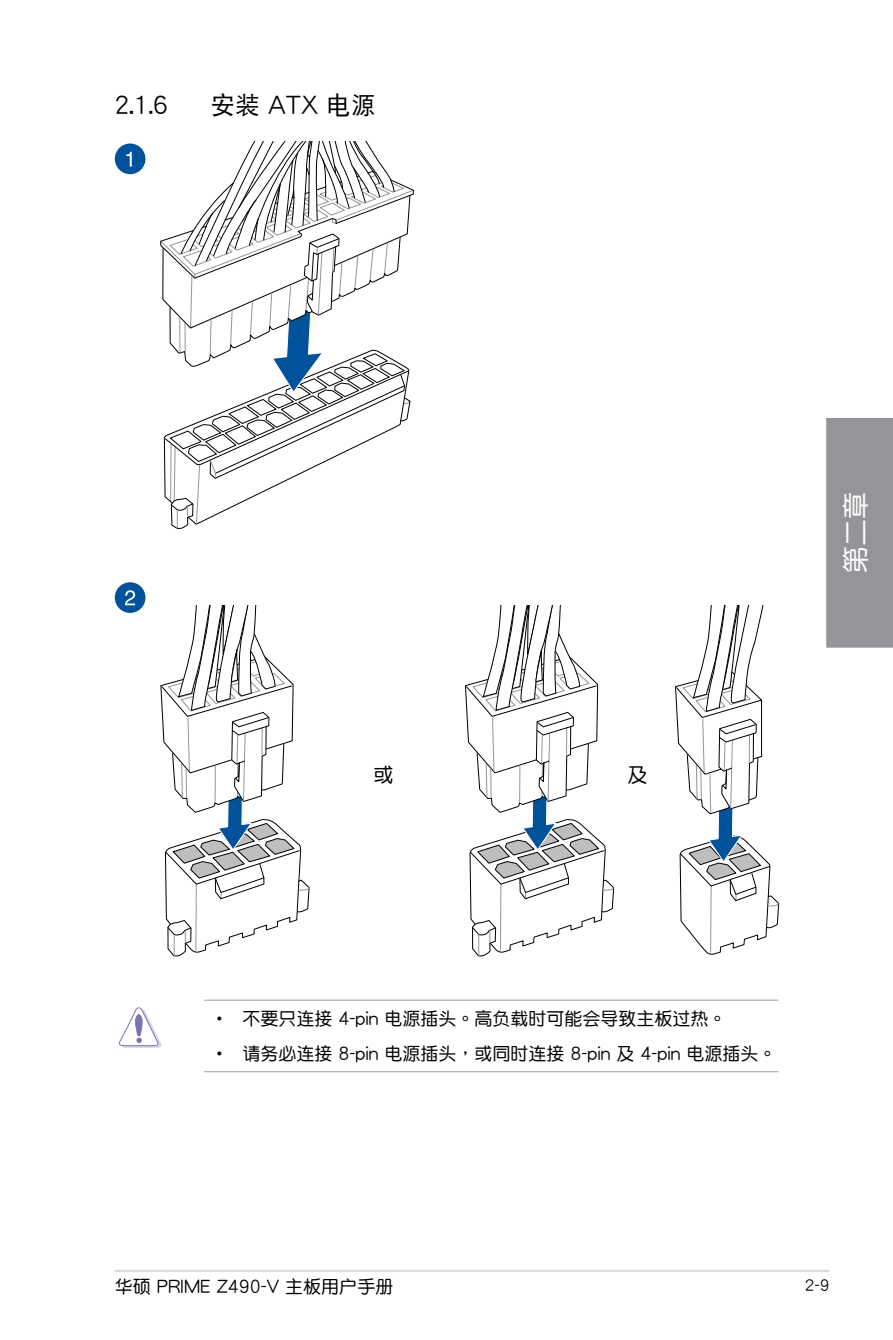
<style>
.page{position:relative;width:893px;height:1340px;background:#fff}
.page>*{position:absolute;margin:0;border:0;box-sizing:border-box;transform-origin:0 0}
.t1{font:27px "DF Yuan GB5 Std W5";color:#fff}
.t2{font:24.75px "DF Hei GB5 Std W5";color:#000}
.t3{font:20.25px "DF Yuan GB5 Std W5";color:#000}
.t4{font:18px "DF Yuan GB5 Std W5";color:#000}
.t5{font:15.75px "DF Yuan GB5 Std W5";color:#000}
</style>
<div class="page">
<hr style="left:115px;top:1269px;width:714px;height:2px;background:#dcdddd">
<div style="left:826px;top:418px;width:67px;height:229px;background:#939598"></div>
<div style="left:115px;top:582px;width:30px;height:31px;background:#00539b;border-radius:50%"></div>
<svg style="left:125px;top:590px;width:10px;height:15px"></svg>
<svg style="left:160px;top:605px;width:150px;height:352px"></svg>
<svg style="left:465px;top:605px;width:150px;height:352px"></svg>
<svg style="left:675px;top:605px;width:105px;height:350px"></svg>
<hr style="left:204px;top:999px;width:574px;height:1px;background:#a7a9ac">
<hr style="left:204px;top:1071px;width:574px;height:1px;background:#a7a9ac">
<svg style="left:118px;top:1007px;width:44px;height:40px"></svg>
<svg style="left:160px;top:141px;width:254px;height:388px"></svg>
<div style="left:115px;top:143px;width:30px;height:31px;background:#00539b;border-radius:50%"></div>
<svg style="left:126px;top:152px;width:6px;height:14px"></svg>
<h2 class="t2" style="left:115px;top:92px;width:54px">2.1.6</h2>
<h2 class="t2" style="left:210px;top:92px;width:167px">安裝 ATX 電源</h2>
<p class="t3" style="left:374px;top:763px;width:22px">或</p>
<p class="t3" style="left:627px;top:763px;width:22px">及</p>
<h1 class="t1" style="left:841px;top:573px;width:82px;rotate:-90deg">第二章</h1>
<p class="t4" style="left:210px;top:1008px;width:517px">• 不要只連接 4-pin 電源插頭。高負載時可能會導致主板過熱。</p>
<p class="t4" style="left:210px;top:1043px;width:568px">• 請務必連接 8-pin 電源插頭，或同時連接 8-pin 及 4-pin 電源插頭。</p>
<p class="t4" style="left:115px;top:1276px;width:280px">華碩 PRIME Z490-V 主板用戶手冊</p>
<p class="t5" style="left:805px;top:1276px;width:26px">2-9</p>
</div>
